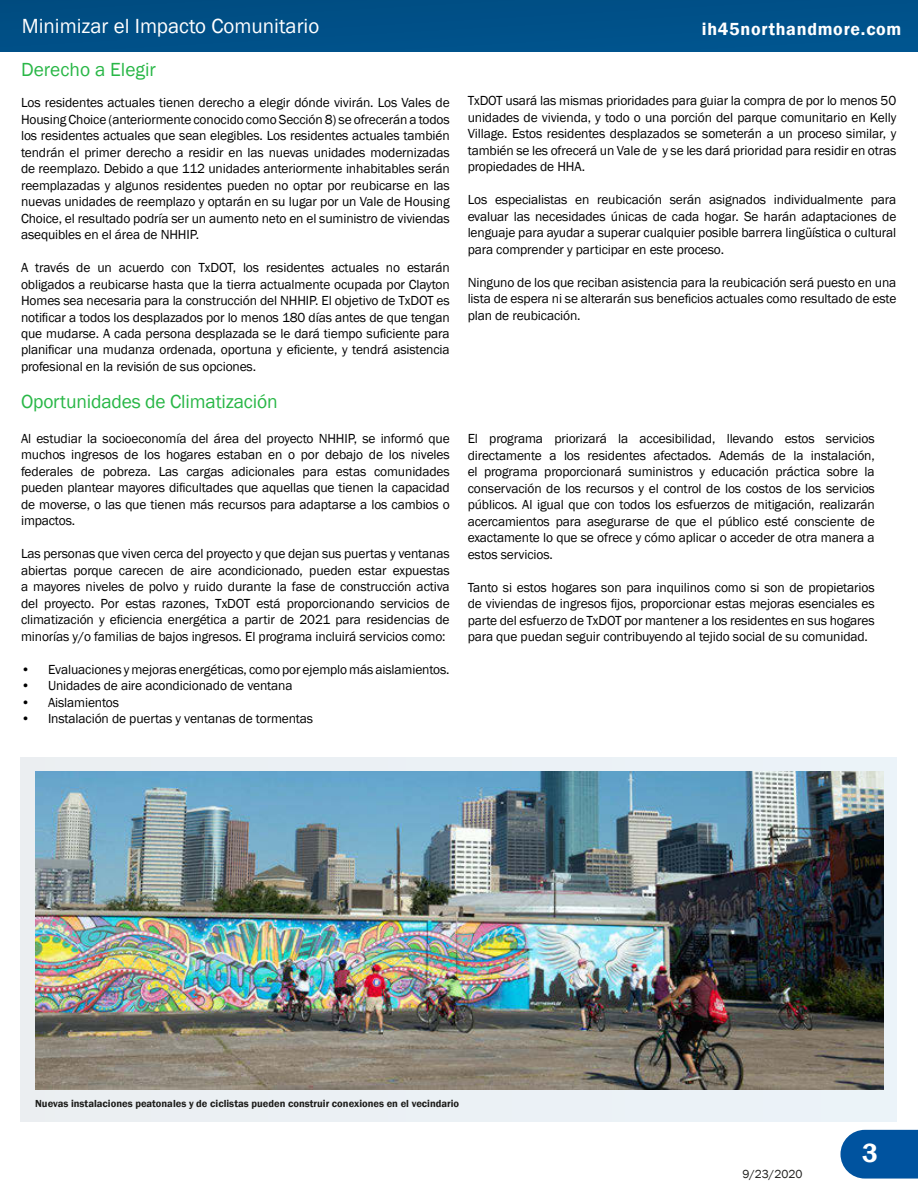
<style>
.page{position:relative;width:918px;height:1188px;background:#fff}
.page>*{position:absolute;margin:0;border:0;box-sizing:border-box;transform-origin:0 0}
.t1{font:600 27px "Franklin Gothic";color:#fff}
.t2{font:21px "Franklin Gothic";color:#fff}
.t3{font:19.5px "Franklin Gothic";letter-spacing:-.01em;color:#29b747}
.t4{font:600 18px "Franklin Gothic";letter-spacing:.04em;color:#fff}
.t5{font:13.5px/16.5px "Franklin Gothic";letter-spacing:-.01em;color:#000;text-align:justify}
.t6{font:12px "Franklin Gothic";color:#1d1d1b}
.t7{font:600 10.5px "Franklin Gothic";color:#1d1d1b}
</style>
<div class="page">
<div style="left:0;top:0;width:918px;height:51px;background:#005088"></div>
<svg style="left:840px;top:1130px;width:78px;height:49px"></svg>
<hr style="left:0;top:0;width:1px;height:51px;background:#004e84">
<div style="left:20px;top:758px;width:876px;height:363px;background:#ebf1f5"></div>
<img style="left:36px;top:771px;width:847px;height:318px">
<p class="t2" style="left:22px;top:13px;width:299px">Minimizar el Impacto Comunitario</p>
<p class="t4" style="left:702px;top:18px;width:201px">ih45northandmore.com</p>
<p class="t3" style="left:21px;top:58px;width:136px">Derecho a Elegir</p>
<p class="t5" style="left:21px;top:95px;width:430px">Los residentes actuales tienen derecho a elegir dónde vivirán. Los Vales de Housing Choice (anteriormente conocido como Sección 8) se ofrecerán a todos los residentes actuales que sean elegibles. Los residentes actuales también tendrán el primer derecho a residir en las nuevas unidades modernizadas de reemplazo. Debido a que 112 unidades anteriormente inhabitables serán reemplazadas y algunos residentes pueden no optar por reubicarse en las nuevas unidades de reemplazo y optarán en su lugar por un Vale de Housing Choice, el resultado podría ser un aumento neto en el suministro de viviendas asequibles en el área de NHHIP.</p>
<p class="t5" style="left:21px;top:260px;width:430px">A través de un acuerdo con TxDOT, los residentes actuales no estarán obligados a reubicarse hasta que la tierra actualmente ocupada por Clayton Homes sea necesaria para la construcción del NHHIP. El objetivo de TxDOT es notificar a todos los desplazados por lo menos 180 días antes de que tengan que mudarse. A cada persona desplazada se le dará tiempo suficiente para planificar una mudanza ordenada, oportuna y eficiente, y tendrá asistencia profesional en la revisión de sus opciones.</p>
<p class="t3" style="left:21px;top:390px;width:258px">Oportunidades de Climatización</p>
<p class="t5" style="left:21px;top:430px;width:430px">Al estudiar la socioeconomía del área del proyecto NHHIP, se informó que muchos ingresos de los hogares estaban en o por debajo de los niveles federales de pobreza. Las cargas adicionales para estas comunidades pueden plantear mayores dificultades que aquellas que tienen la capacidad de moverse, o las que tienen más recursos para adaptarse a los cambios o impactos.</p>
<p class="t5" style="left:21px;top:546px;width:430px">Las personas que viven cerca del proyecto y que dejan sus puertas y ventanas abiertas porque carecen de aire acondicionado, pueden estar expuestas a mayores niveles de polvo y ruido durante la fase de construcción activa del proyecto. Por estas razones, TxDOT está proporcionando servicios de climatización y eficiencia energética a partir de 2021 para residencias de minorías y/o familias de bajos ingresos. El programa incluirá servicios como:</p>
<p class="t5" style="left:21px;top:661px;width:430px">• Evaluaciones y mejoras energéticas, como por ejemplo más aislamientos.</p>
<p class="t5" style="left:21px;top:678px;width:273px">• Unidades de aire acondicionado de ventana</p>
<p class="t5" style="left:21px;top:694px;width:100px">• Aislamientos</p>
<p class="t5" style="left:21px;top:711px;width:294px">• Instalación de puertas y ventanas de tormentas</p>
<p class="t5" style="left:468px;top:93px;width:430px">TxDOT usará las mismas prioridades para guiar la compra de por lo menos 50 unidades de vivienda, y todo o una porción del parque comunitario en Kelly Village. Estos residentes desplazados se someterán a un proceso similar, y también se les ofrecerá un Vale de y se les dará prioridad para residir en otras propiedades de HHA.</p>
<p class="t5" style="left:468px;top:192px;width:430px">Los especialistas en reubicación serán asignados individualmente para evaluar las necesidades únicas de cada hogar. Se harán adaptaciones de lenguaje para ayudar a superar cualquier posible barrera lingüística o cultural para comprender y participar en este proceso.</p>
<p class="t5" style="left:468px;top:274px;width:430px">Ninguno de los que reciban asistencia para la reubicación será puesto en una lista de espera ni se alterarán sus beneficios actuales como resultado de este plan de reubicación.</p>
<p class="t5" style="left:468px;top:431px;width:409px">El programa priorizará la accesibilidad, llevando estos servicios directamente a los residentes afectados. Además de la instalación, el programa proporcionará suministros y educación práctica sobre la conservación de los recursos y el control de los costos de los servicios públicos. Al igual que con todos los esfuerzos de mitigación, realizarán acercamientos para asegurarse de que el público esté consciente de exactamente lo que se ofrece y cómo aplicar o acceder de otra manera a estos servicios.</p>
<p class="t5" style="left:468px;top:579px;width:409px">Tanto si estos hogares son para inquilinos como si son de propietarios de viviendas de ingresos fijos, proporcionar estas mejoras esenciales es parte del esfuerzo de TxDOT por mantener a los residentes en sus hogares para que puedan seguir contribuyendo al tejido social de su comunidad.</p>
<p class="t7" style="left:35px;top:1097px;width:426px">Nuevas instalaciones peatonales y de ciclistas pueden construir conexiones en el vecindario</p>
<p class="t6" style="left:742px;top:1167px;width:62px">9/23/2020</p>
<p class="t1" style="left:862px;top:1137px;width:17px">3</p>
</div>
